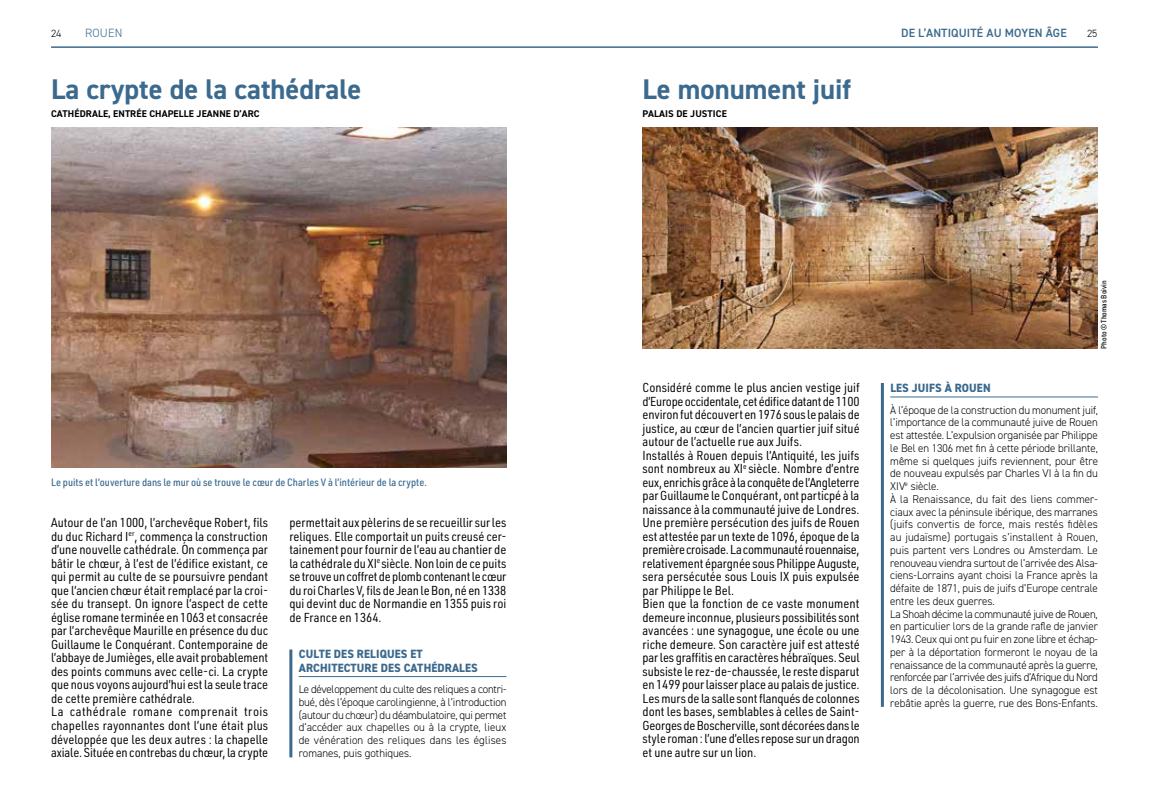
<style>
.page{position:relative;width:1149px;height:808px;background:#fff}
.page>*{position:absolute;margin:0;border:0;box-sizing:border-box;transform-origin:0 0}
.t1{font:700 28.5px "DIN2014";color:#3b6a8e}
.t2{font:12.75px/13.5px "URWDIN Semi Cond";color:#000}
.t3{font:800 12px/13.5px "DIN2014";letter-spacing:.01em;color:#3b6a8e;scale:.95 1}
.t4{font:600 12px "DIN2014";letter-spacing:.01em;color:#3b6a8e}
.t5{font:300 12px "DIN2014";letter-spacing:.01em;color:#3b6a8e}
.t6{font:300 11.25px/12.8px "DIN2014";color:#000;text-align:justify}
.t7{font:500 10.5px "URWDIN Semi Cond";color:#3b6a8e}
.t8{font:300 10.5px "DIN2014";color:#000}
.t9{font:700 9.75px "DIN2014";letter-spacing:.01em;color:#000}
.t10{font:500 7.5px "URWDIN Semi Cond";color:#000}
</style>
<div class="page">
<hr style="left:299px;top:676px;width:207px;height:1px;background:#3b6a8e">
<hr style="left:890px;top:397px;width:207px;height:1px;background:#3b6a8e">
<img style="left:642px;top:128px;width:455px;height:221px">
<img style="left:51px;top:128px;width:455px;height:340px">
<hr style="left:289px;top:649px;width:3px;height:108px;background:#3b6a8e">
<hr style="left:880px;top:383px;width:3px;height:324px;background:#3b6a8e">
<hr style="left:51px;top:46px;width:1046px;height:2px;background:#3b6a8e">
<p class="t8" style="left:51px;top:27px;width:12px">24</p>
<p class="t5" style="left:85px;top:26px;width:39px">ROUEN</p>
<p class="t4" style="left:900px;top:25px;width:167px">DE L’ANTIQUITÉ AU MOYEN ÂGE</p>
<p class="t8" style="left:1086px;top:27px;width:12px">25</p>
<h1 class="t1" style="left:51px;top:70px;width:312px">La crypte de la cathédrale</h1>
<p class="t9" style="left:51px;top:107px;width:210px">CATHÉDRALE, ENTRÉE CHAPELLE JEANNE D’ARC</p>
<p class="t7" style="left:51px;top:476px;width:377px">Le puits et l’ouverture dans le mur où se trouve le cœur de Charles V à l’intérieur de la crypte.</p>
<p class="t2" style="left:51px;top:516px;width:218px">Autour de l’an 1000, l’archevêque Robert, fils du duc Richard I<sup>er</sup>, commença la construction d’une nouvelle cathédrale. On commença par bâtir le chœur, à l’est de l’édifice existant, ce qui permit au culte de se poursuivre pendant que l’ancien chœur était remplacé par la croi&shy;sée du transept. On ignore l’aspect de cette église romane terminée en 1063 et consacrée par l’archevêque Maurille en présence du duc Guillaume le Conquérant. Contemporaine de l’abbaye de Jumièges, elle avait probablement des points communs avec celle-ci. La crypte que nous voyons aujourd’hui est la seule trace de cette première cathédrale.<br>La cathédrale romane comprenait trois chapelles rayonnantes dont l’une était plus développée que les deux autres : la chapelle axiale. Située en contrebas du chœur, la crypte</p>
<p class="t2" style="left:289px;top:515px;width:218px;text-align:justify">permettait aux pèlerins de se recueillir sur les reliques. Elle comportait un puits creusé cer&shy;tainement pour fournir de l’eau au chantier de la cathédrale du XI<sup>e</sup> siècle. Non loin de ce puits se trouve un coffret de plomb contenant le cœur du roi Charles V, fils de Jean le Bon, né en 1338 qui devint duc de Normandie en 1355 puis roi de France en 1364.</p>
<p class="t3" style="left:299px;top:647px;width:190px">CULTE DES RELIQUES ET<br>ARCHITECTURE DES CATHÉDRALES</p>
<p class="t6" style="left:299px;top:683px;width:209px">Le développement du culte des reliques a contri&shy;bué, dès l’époque carolingienne, à l’introduction (autour du chœur) du déambulatoire, qui permet d’accéder aux chapelles ou à la crypte, lieux de vénération des reliques dans les églises romanes, puis gothiques.</p>
<h1 class="t1" style="left:642px;top:70px;width:210px">Le monument juif</h1>
<p class="t9" style="left:642px;top:107px;width:86px">PALAIS DE JUSTICE</p>
<p class="t2" style="left:642px;top:380px;width:218px">Considéré comme le plus ancien vestige juif d’Europe occidentale, cet édifice datant de 1100 environ fut découvert en 1976 sous le palais de justice, au cœur de l’ancien quartier juif situé autour de l’actuelle rue aux Juifs.<br>Installés à Rouen depuis l’Antiquité, les juifs sont nombreux au XI<sup>e</sup> siècle. Nombre d’entre eux, enrichis grâce à la conquête de l’Angleterre par Guillaume le Conquérant, ont particpé à la naissance à la communauté juive de Londres.<br>Une première persécution des juifs de Rouen est attestée par un texte de 1096, époque de la première croisade. La communauté rouennaise, relativement épargnée sous Philippe Auguste, sera persécutée sous Louis IX puis expulsée par Philippe le Bel.<br>Bien que la fonction de ce vaste monument demeure inconnue, plusieurs possibilités sont avancées : une synagogue, une école ou une riche demeure. Son caractère juif est attesté par les graffitis en caractères hébraïques. Seul subsiste le rez-de-chaussée, le reste disparut en 1499 pour laisser place au palais de justice.<br>Les murs de la salle sont flanqués de colonnes dont les bases, semblables à celles de Saint-Georges de Boscherville, sont décorées dans le style roman : l’une d’elles repose sur un dragon et une autre sur un lion.</p>
<p class="t10" style="left:1098px;top:349px;width:70px;rotate:-90deg">Photo © Thomas Boivin</p>
<p class="t3" style="left:890px;top:381px;width:107px">LES JUIFS À ROUEN</p>
<p class="t6" style="left:890px;top:403px;width:209px;text-align:left">À l’époque de la construction du monument juif, l’importance de la communauté juive de Rouen est attestée. L’expulsion organisée par Philippe le Bel en 1306 met fin à cette période brillante, même si quelques juifs reviennent, pour être de nouveau expulsés par Charles VI à la fin du XIV<sup>e</sup> siècle.<br>À la Renaissance, du fait des liens commer&shy;ciaux avec la péninsule ibérique, des marranes (juifs convertis de force, mais restés fidèles au judaïsme) portugais s’installent à Rouen, puis partent vers Londres ou Amsterdam. Le renouveau viendra surtout de l’arrivée des Alsa&shy;ciens-Lorrains ayant choisi la France après la défaite de 1871, puis de juifs d’Europe centrale entre les deux guerres.<br>La Shoah décime la communauté juive de Rouen, en particulier lors de la grande rafle de janvier 1943. Ceux qui ont pu fuir en zone libre et échap&shy;per à la déportation formeront le noyau de la renaissance de la communauté après la guerre, renforcée par l’arrivée des juifs d’Afrique du Nord lors de la décolonisation. Une synagogue est rebâtie après la guerre, rue des Bons-Enfants.</p>
</div>
